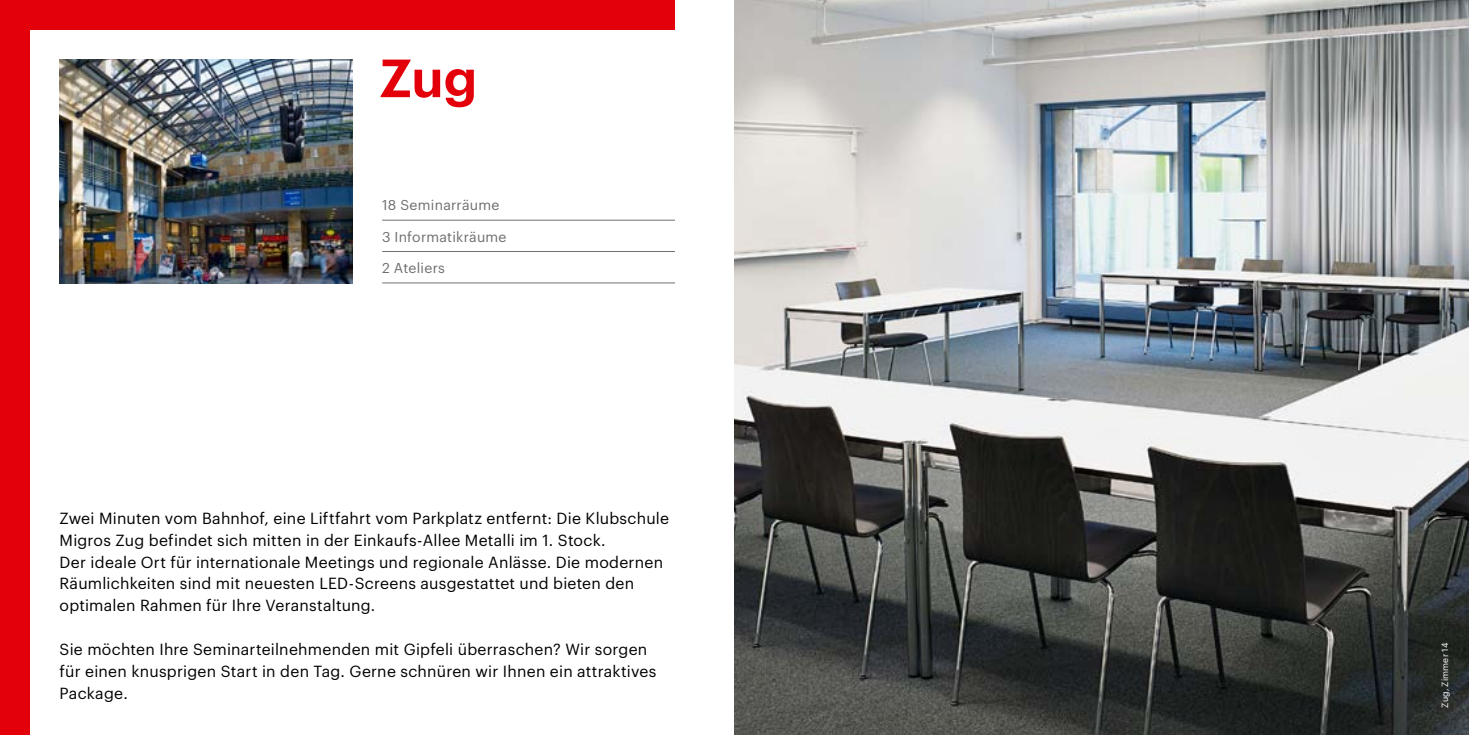
<style>
.page{position:relative;width:1469px;height:735px;background:#fff}
.page>*{position:absolute;margin:0;border:0;box-sizing:border-box;transform-origin:0 0}
._10_Headline__36_44p{font:600 52.5px "Graphik";color:#e3000b}
.t1{font:15.75px/21.9px "Graphik";letter-spacing:.015em;color:#000}
.t2{font:14px "Graphik";letter-spacing:.015em;color:#6e6e6e}
._03_CopyText__9_12_4{font:8.75px "Graphik";letter-spacing:.02em;color:#fff}
</style>
<div class="page">
<div style="left:0;top:0;width:675px;height:30px;background:#e3000b"></div>
<div style="left:0;top:0;width:30px;height:734px;background:#e3000b"></div>
<img style="left:60px;top:60px;width:292px;height:223px">
<img style="left:734px;top:0;width:734px;height:734px">
<hr style="left:382px;top:220px;width:293px;height:1px;background:#6e6e6e">
<hr style="left:382px;top:251px;width:293px;height:1px;background:#6e6e6e">
<hr style="left:382px;top:282px;width:293px;height:1px;background:#6e6e6e">
<p class="_10_Headline__36_44p" style="left:379px;top:38px;width:99px">Zug</p>
<p class="t2" style="left:382px;top:194px;width:119px">18 Seminarräume</p>
<p class="t2" style="left:382px;top:226px;width:126px">3 Informatikräume</p>
<p class="t2" style="left:382px;top:257px;width:64px">2 Ateliers</p>
<p class="t1" style="left:60px;top:505px;width:611px">Zwei Minuten vom Bahnhof, eine Liftfahrt vom Parkplatz entfernt: Die Klubschule Migros Zug befindet sich mitten in der Einkaufs-Allee Metalli im 1. Stock.<br>Der ideale Ort für internationale Meetings und regionale Anlässe. Die modernen Räumlichkeiten sind mit neuesten LED-Screens ausgestattet und bieten den optimalen Rahmen für Ihre Veranstaltung.</p>
<p class="t1" style="left:60px;top:636px;width:598px">Sie möchten Ihre Seminarteilnehmenden mit Gipfeli überraschen? Wir sorgen für einen knusprigen Start in den Tag. Gerne schnüren wir Ihnen ein attraktives<br>Package.</p>
<p class="_03_CopyText__9_12_4" style="left:1438px;top:707px;width:66px;rotate:-90deg">Zug, Zimmer 14</p>
</div>
